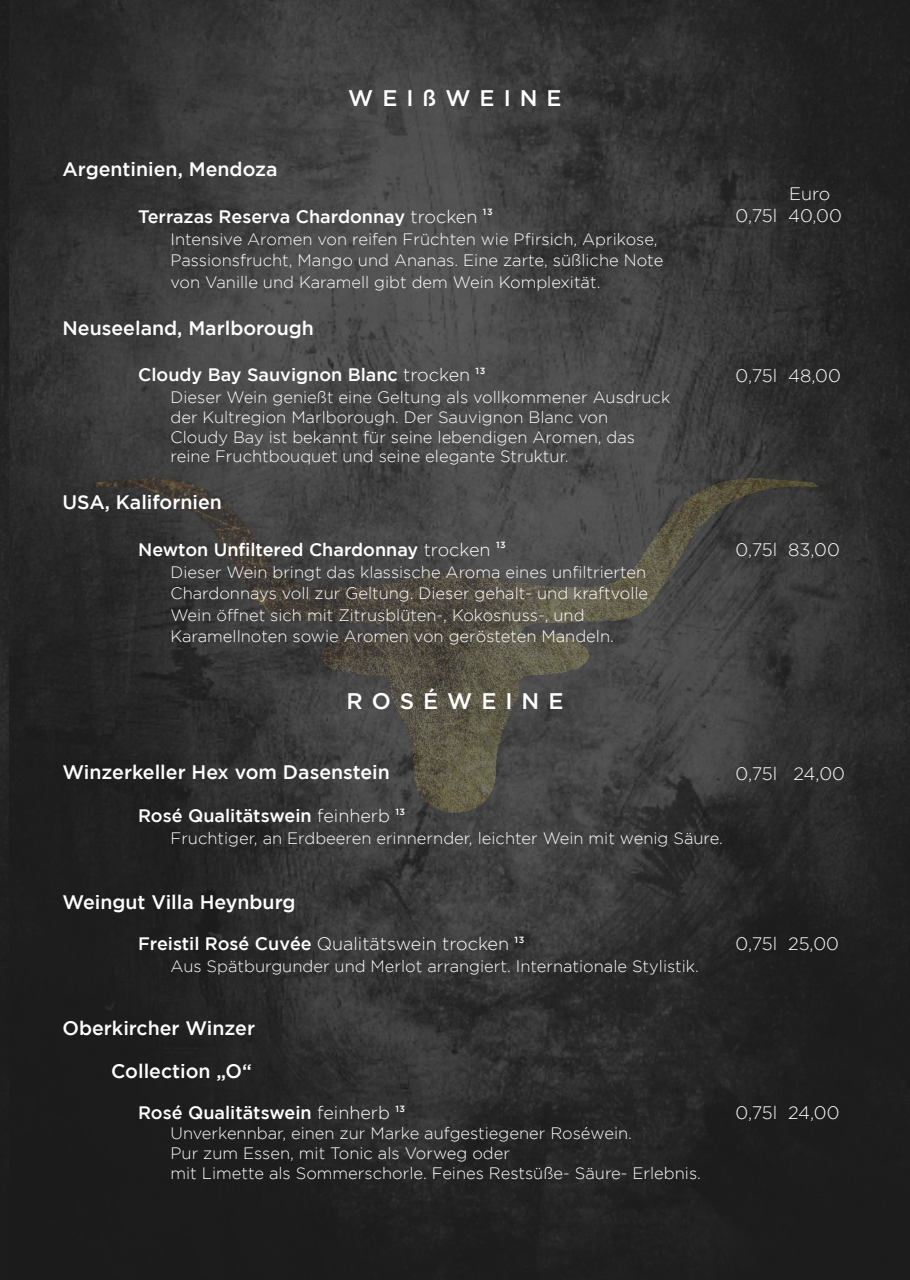
<style>
.page{position:relative;width:910px;height:1280px;background:#fff}
.page>*{position:absolute;margin:0;border:0;box-sizing:border-box;transform-origin:0 0}
.t1{font:500 22.5px "Gotham";letter-spacing:.4em;color:#fff}
.t2{font:500 19.5px "Gotham";color:#fff}
.t3{font:500 18px "Gotham";color:#fff}
.t4{font:300 18px/21.6px "Gotham";color:#fff}
.t5{font:300 16.5px/21.6px "Gotham";color:#fff}
.s1{font-weight:300}
.s2{font-weight:500}
</style>
<div class="page">
<img style="left:0;top:0;width:910px;height:1280px">
<img style="left:60px;top:258px;width:790px;height:775px">
<h1 class="t1" style="left:348px;top:85px;width:215px">WEIßWEINE</h1>
<p class="t2" style="left:63px;top:158px;width:216px">Argentinien, Mendoza</p>
<p class="t3" style="left:138px;top:206px;width:356px">Terrazas Reserva Chardonnay <span class="s1">trocken</span> <sup>13</sup></p>
<p class="t5" style="left:171px;top:228px;width:494px">Intensive Aromen von reifen Früchten wie Pfirsich, Aprikose,<br>Passionsfrucht, Mango und Ananas. Eine zarte, süßliche Note von Vanille und Karamell gibt dem Wein Komplexität.</p>
<p class="t2" style="left:63px;top:317px;width:253px">Neuseeland, Marlborough</p>
<p class="t3" style="left:138px;top:365px;width:349px">Cloudy Bay Sauvignon Blanc <span class="s1">trocken</span> <sup>13</sup></p>
<p class="t5" style="left:171px;top:387px;width:501px;line-height:19.8px">Dieser Wein genießt eine Geltung als vollkommener Ausdruck der Kultregion Marlborough. Der Sauvignon Blanc von<br>Cloudy Bay ist bekannt für seine lebendigen Aromen, das reine Fruchtbouquet und seine elegante Struktur.</p>
<p class="t2" style="left:63px;top:491px;width:161px">USA, Kalifornien</p>
<p class="t3" style="left:138px;top:539px;width:369px">Newton Unfiltered Chardonnay <span class="s1">trocken</span> <sup>13</sup></p>
<p class="t5" style="left:171px;top:561px;width:479px">Dieser Wein bringt das klassische Aroma eines unfiltrierten Chardonnays voll zur Geltung. Dieser gehalt- und kraftvolle Wein öffnet sich mit Zitrusblüten-, Kokosnuss-, und Karamellnoten sowie Aromen von gerösteten Mandeln.</p>
<h1 class="t1" style="left:346px;top:688px;width:218px">ROSÉWEINE</h1>
<p class="t4" style="left:736px;top:183px;width:108px;text-indent:53px">Euro<br>0,75l 40,00</p>
<p class="t4" style="left:736px;top:365px;width:107px">0,75l 48,00</p>
<p class="t4" style="left:736px;top:539px;width:106px">0,75l 83,00</p>
<p class="t2" style="left:63px;top:761px;width:329px">Winzerkeller Hex vom Dasenstein</p>
<p class="t3" style="left:138px;top:806px;width:269px">Rosé Qualitätswein <span class="s1">feinherb</span> <sup>13</sup></p>
<p class="t5" style="left:171px;top:827px;width:554px">Fruchtiger, an Erdbeeren erinnernder, leichter Wein mit wenig Säure.</p>
<p class="t4" style="left:736px;top:763px;width:111px">0,75l 24,00</p>
<p class="t2" style="left:63px;top:891px;width:235px">Weingut Villa Heynburg</p>
<p class="t4" style="left:138px;top:933px;width:388px"><span class="s2">Freistil Rosé Cuvée</span> Qualitätswein trocken <sup>13</sup></p>
<p class="t5" style="left:171px;top:955px;width:530px">Aus Spätburgunder und Merlot arrangiert. Internationale Stylistik.</p>
<p class="t2" style="left:63px;top:1017px;width:194px">Oberkircher Winzer</p>
<p class="t2" style="left:111px;top:1060px;width:142px">Collection „O“</p>
<p class="t3" style="left:138px;top:1103px;width:269px">Rosé Qualitätswein <span class="s1">feinherb</span> <sup>13</sup></p>
<p class="t5" style="left:170px;top:1123px;width:532px;line-height:19.8px">Unverkennbar, einen zur Marke aufgestiegener Roséwein.<br>Pur zum Essen, mit Tonic als Vorweg oder<br>mit Limette als Sommerschorle. Feines Restsüße- Säure- Erlebnis.</p>
<p class="t4" style="left:736px;top:933px;width:105px">0,75l 25,00</p>
<p class="t4" style="left:736px;top:1101px;width:105px">0,75l 24,00</p>
</div>
